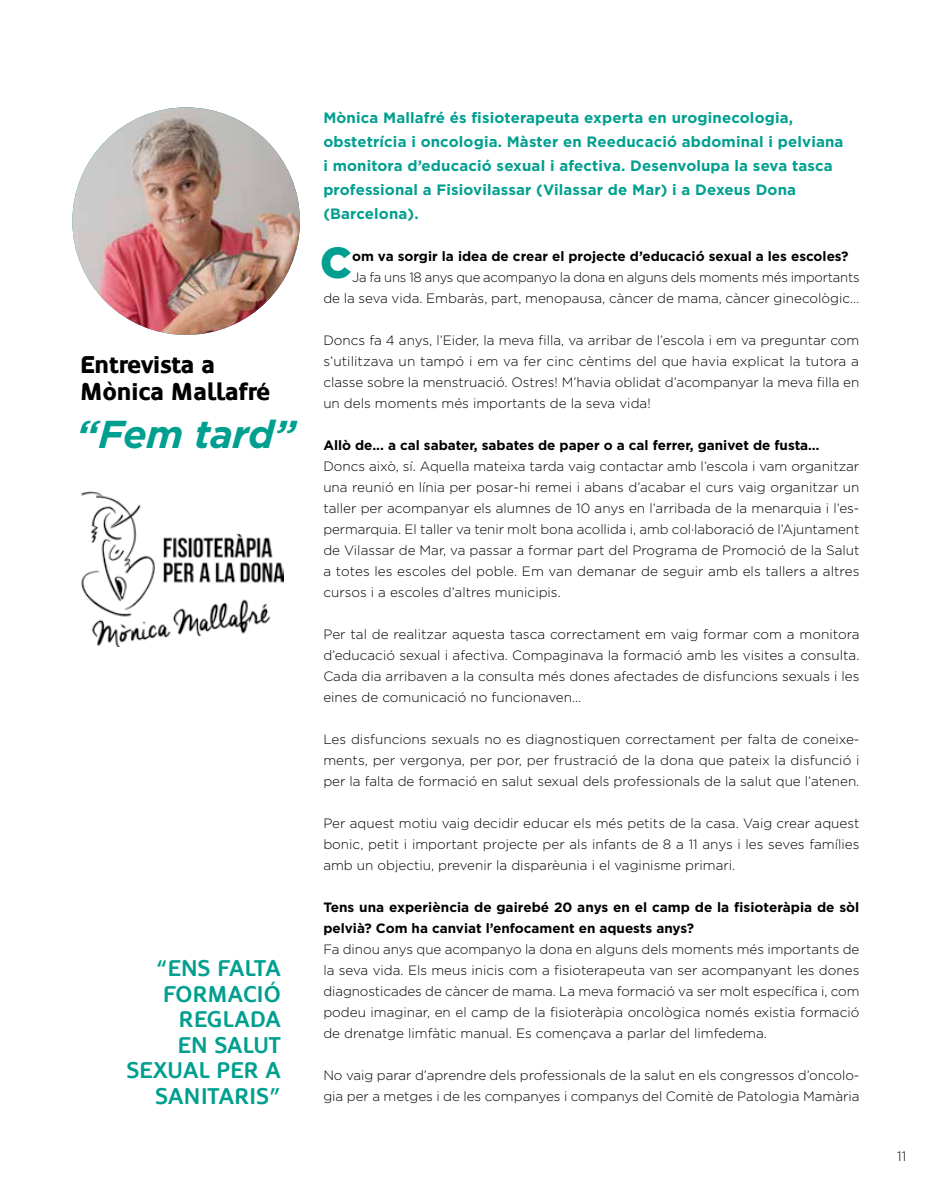
<style>
.page{position:relative;width:936px;height:1191px;background:#fff}
.page>*{position:absolute;margin:0;border:0;box-sizing:border-box;transform-origin:0 0}
.t1{font:900 43.5px "Gotham";color:#009f8f}
.t2{font:italic 700 38.85px "Gotham";letter-spacing:-.01em;color:#009f8f}
.t3{font:900 24px/27px "Oblik W01";letter-spacing:-.02em;color:#000}
.t4{font:700 22.5px/25.5px "Oblik W01";color:#009f8f;text-align:right}
.t5{font:700 15px/24px "Gotham";letter-spacing:.01em;color:#009f8f}
.t6{font:300 13.5px/21px "Gotham";color:#000;text-align:justify}
.t7{font:700 13.5px/21px "Gotham";color:#000}
</style>
<div class="page">
<img style="left:72px;top:107px;width:228px;height:228px;border-radius:114px">
<img style="left:81px;top:491px;width:202px;height:155px">
<h3 class="t3" style="left:80px;top:351px;width:192px">Entrevista a<br>Mònica Mallafré</h3>
<h2 class="t2" style="left:77px;top:408px;width:221px">“Fem tard”</h2>
<h3 class="t4" style="left:127px;top:956px;width:156px">“ENS FALTA<br>FORMACIÓ<br>REGLADA<br>EN SALUT<br>SEXUAL PER A<br>SANITARIS”</h3>
<p class="t5" style="left:323px;top:105px;width:521px">Mònica Mallafré és fisioterapeuta experta en uroginecologia, obstetrícia i oncologia. Màster en Reeducació abdominal i pelviana i monitora d’educació sexual i afectiva. Desenvolupa la seva tasca professional a Fisiovilassar (Vilassar de Mar) i a Dexeus Dona (Barcelona).</p>
<p class="t7" style="left:352px;top:245px;width:498px">om va sorgir la idea de crear el projecte d’educació sexual a les escoles?</p>
<p class="t6" style="left:323px;top:266px;width:537px;text-align:right">Ja fa uns 18 anys que acompanyo la dona en alguns dels moments més importants<br>de la seva vida. Embaràs, part, menopausa, càncer de mama, càncer ginecològic…</p>
<p class="t6" style="left:323px;top:329px;width:537px">Doncs fa 4 anys, l’Eider, la meva filla, va arribar de l’escola i em va preguntar com s’utilitzava un tampó i em va fer cinc cèntims del que havia explicat la tutora a classe sobre la menstruació. Ostres! M’havia oblidat d’acompanyar la meva filla en un dels moments més importants de la seva vida!</p>
<p class="t7" style="left:323px;top:434px;width:498px">Allò de... a cal sabater, sabates de paper o a cal ferrer, ganivet de fusta…</p>
<p class="t6" style="left:323px;top:455px;width:537px">Doncs això, sí. Aquella mateixa tarda vaig contactar amb l’escola i vam organitzar una reunió en línia per posar-hi remei i abans d’acabar el curs vaig organitzar un taller per acompanyar els alumnes de 10 anys en l’arribada de la menarquia i l’es&shy;permarquia. El taller va tenir molt bona acollida i, amb col·laboració de l’Ajuntament de Vilassar de Mar, va passar a formar part del Programa de Promoció de la Salut a totes les escoles del poble. Em van demanar de seguir amb els tallers a altres cursos i a escoles d’altres municipis.</p>
<p class="t6" style="left:323px;top:623px;width:537px">Per tal de realitzar aquesta tasca correctament em vaig formar com a monitora d’educació sexual i afectiva. Compaginava la formació amb les visites a consulta.<br>Cada dia arribaven a la consulta més dones afectades de disfuncions sexuals i les eines de comunicació no funcionaven…</p>
<p class="t6" style="left:323px;top:728px;width:537px">Les disfuncions sexuals no es diagnostiquen correctament per falta de coneixe&shy;ments, per vergonya, per por, per frustració de la dona que pateix la disfunció i per la falta de formació en salut sexual dels professionals de la salut que l’atenen.</p>
<p class="t6" style="left:323px;top:812px;width:537px">Per aquest motiu vaig decidir educar els més petits de la casa. Vaig crear aquest bonic, petit i important projecte per als infants de 8 a 11 anys i les seves famílies amb un objectiu, prevenir la disparèunia i el vaginisme primari.</p>
<p class="t7" style="left:323px;top:896px;width:537px">Tens una experiència de gairebé 20 anys en el camp de la fisioteràpia de sòl pelvià? Com ha canviat l’enfocament en aquests anys?</p>
<p class="t6" style="left:323px;top:938px;width:537px">Fa dinou anys que acompanyo la dona en alguns dels moments més importants de la seva vida. Els meus inicis com a fisioterapeuta van ser acompanyant les dones diagnosticades de càncer de mama. La meva formació va ser molt específica i, com podeu imaginar, en el camp de la fisioteràpia oncològica només existia formació de drenatge limfàtic manual. Es començava a parlar del limfedema.</p>
<p class="t6" style="left:323px;top:1064px;width:537px">No vaig parar d’aprendre dels professionals de la salut en els congressos d’oncolo&shy;gia per a metges i de les companyes i companys del Comitè de Patologia Mamària</p>
<h1 class="t1" style="left:320px;top:232px;width:33px">C</h1>
<p class="t6" style="left:897px;top:1145px;width:11px">11</p>
</div>
